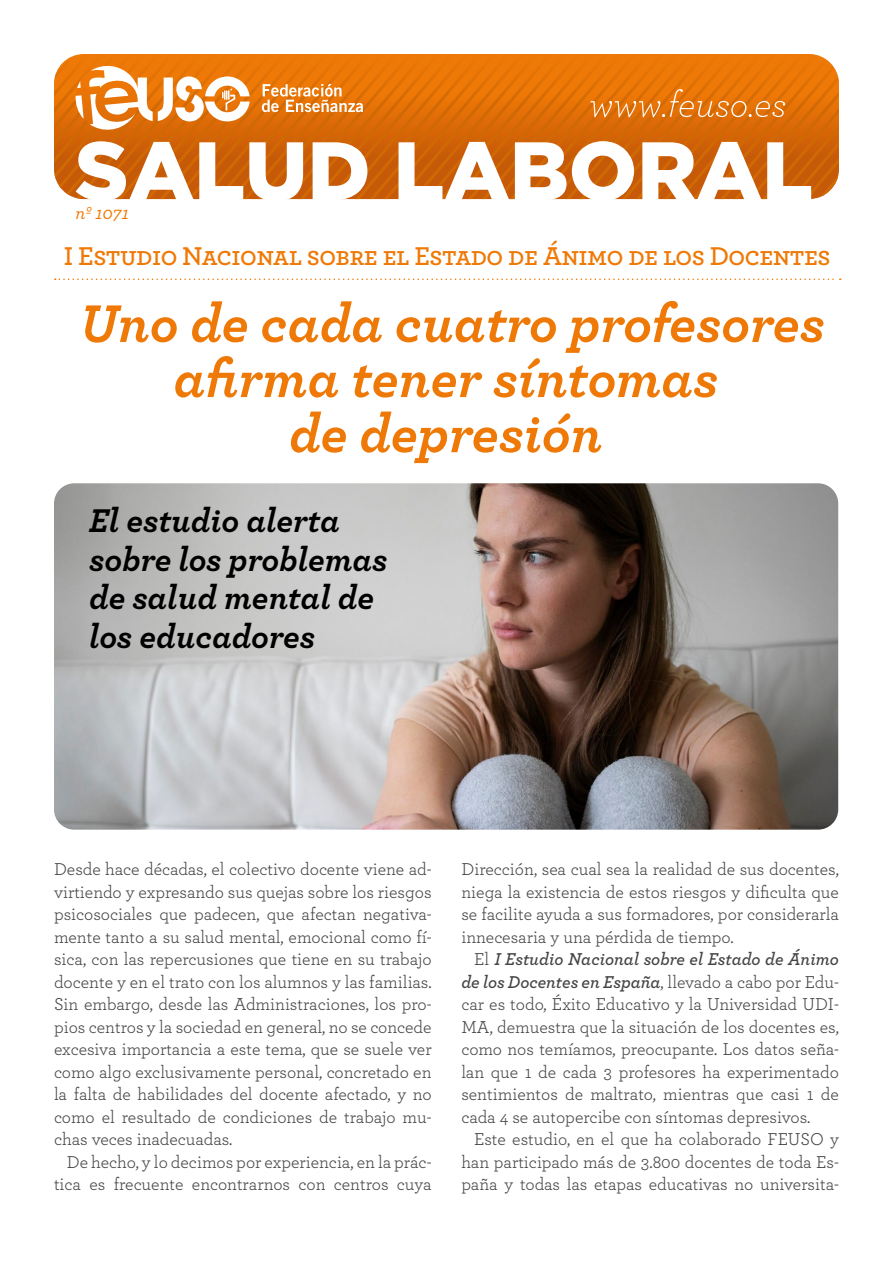
<style>
.page{position:relative;width:893px;height:1263px;background:#fff}
.page>*{position:absolute;margin:0;border:0;box-sizing:border-box;transform-origin:0 0}
.t1{font:italic 700 55.5px/55.1px "Archer Pro";color:#ef7906;text-align:center}
.t2{font:italic 700 34.5px/38.4px "Archer Pro";color:#000}
.t3{font:600 27px "Archer Pro";letter-spacing:-.02em;color:#ef7906}
.t4{font:italic 500 18.15px "Archer Pro";color:#ef7906}
.t5{font:18px/22.5px "Archer Pro";color:#444;text-align:justify}
.s1{font-weight:600;font-style:italic}
</style>
<div class="page">
<svg style="left:55px;top:278px;width:786px;height:2px"></svg>
<img style="left:54px;top:483px;width:784px;height:347px">
<svg style="left:54px;top:54px;width:785px;height:146px"></svg>
<p class="t4" style="left:76px;top:199px;width:55px">nº 1071</p>
<h3 class="t3" style="left:64px;top:235px;width:768px">I Estudio Nacional sobre el Estado de Ánimo de los Docentes</h3>
<h1 class="t1" style="left:79px;top:292px;width:747px">Uno de cada cuatro profesores afirma tener síntomas<br>de depresión</h1>
<h2 class="t2" style="left:89px;top:499px;width:300px">El estudio alerta sobre los problemas de salud mental de los educadores</h2>
<p class="t5" style="left:54px;top:857px;width:379px">Desde hace décadas, el colectivo docente viene ad&shy;virtiendo y expresando sus quejas sobre los riesgos psicosociales que padecen, que afectan negativa&shy;mente tanto a su salud mental, emocional como fí&shy;sica, con las repercusiones que tiene en su trabajo docente y en el trato con los alumnos y las familias.<br>Sin embargo, desde las Administraciones, los pro&shy;pios centros y la sociedad en general, no se concede excesiva importancia a este tema, que se suele ver como algo exclusivamente personal, concretado en la falta de habilidades del docente afectado, y no como el resultado de condiciones de trabajo mu&shy;chas veces inadecuadas.</p>
<p class="t5" style="left:54px;top:1150px;width:379px;text-align:right">De hecho, y lo decimos por experiencia, en la prác&shy;tica es frecuente encontrarnos con centros cuya</p>
<p class="t5" style="left:461px;top:857px;width:379px">Dirección, sea cual sea la realidad de sus docentes, niega la existencia de estos riesgos y dificulta que se facilite ayuda a sus formadores, por considerarla innecesaria y una pérdida de tiempo.</p>
<p class="t5" style="left:461px;top:947px;width:379px;text-indent:13px">El <span class="s1">I Estudio Nacional sobre el Estado de Ánimo de los Docentes en España</span>, llevado a cabo por Edu&shy;car es todo, Éxito Educativo y la Universidad UDI-MA, demuestra que la situación de los docentes es, como nos temíamos, preocupante. Los datos seña&shy;lan que 1 de cada 3 profesores ha experimentado sentimientos de maltrato, mientras que casi 1 de cada 4 se autopercibe con síntomas depresivos.</p>
<p class="t5" style="left:461px;top:1127px;width:379px;text-indent:13px">Este estudio, en el que ha colaborado FEUSO y han participado más de 3.800 docentes de toda Es&shy;paña y todas las etapas educativas no universita-</p>
</div>
